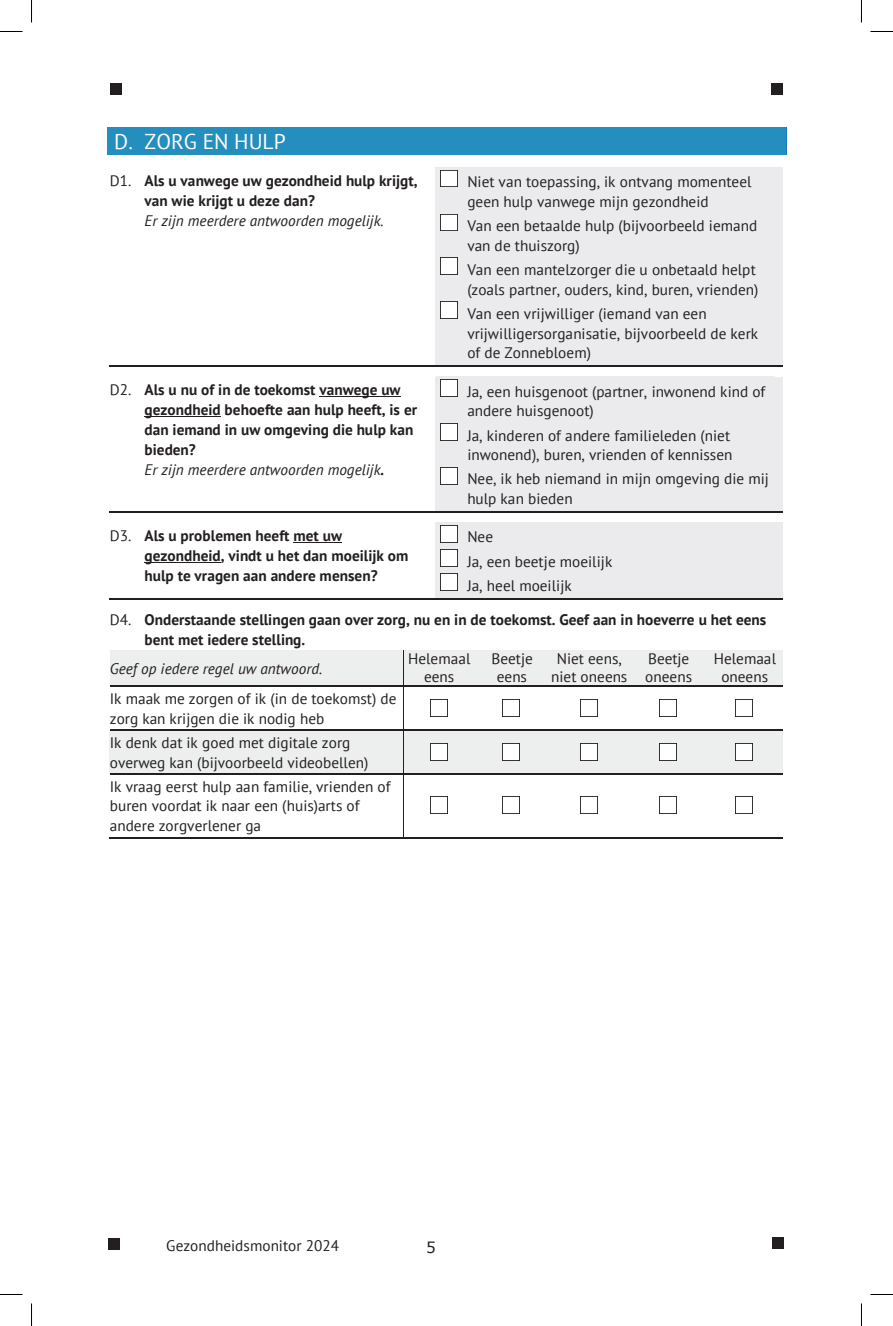
<style>
.page{position:relative;width:893px;height:1326px;background:#fff}
.page>*{position:absolute;margin:0;border:0;box-sizing:border-box;transform-origin:0 0}
.t1{font:21.45px "PT Sans";color:#fff}
.t2{font:15.3px/19.8px "PT Sans";color:#231f20}
.t3{font:700 15.3px/19.8px "PT Sans";color:#231f20}
.t4{font:italic 15.3px "PT Sans";color:#231f20}
.t5{font:15.3px "Verdana";color:#231f20}
.s1{font-weight:400}
.s2{font-weight:400;font-style:italic}
.s3{font-style:italic}
</style>
<div class="page">
<div style="left:110px;top:83px;width:12px;height:12px;background:#231f20"></div>
<div style="left:771px;top:83px;width:11px;height:12px;background:#231f20"></div>
<div style="left:108px;top:1238px;width:12px;height:11px;background:#231f20"></div>
<div style="left:771px;top:1237px;width:12px;height:12px;background:#231f20"></div>
<div style="left:111px;top:127px;width:675px;height:28px;background:#248ebf"></div>
<div style="left:107px;top:127px;width:5px;height:28px;background:#248ebf"></div>
<svg style="left:786px;top:127px;width:1px;height:28px"></svg>
<div style="left:435px;top:167px;width:347px;height:199px;background:#ebebed"></div>
<img style="left:440px;top:170px;width:17px;height:17px">
<img style="left:440px;top:214px;width:17px;height:17px">
<img style="left:440px;top:258px;width:17px;height:17px">
<img style="left:440px;top:302px;width:17px;height:17px">
<hr style="left:109px;top:366px;width:326px;height:1px;background:#231f20">
<hr style="left:435px;top:366px;width:347px;height:1px;background:#231f20">
<hr style="left:319px;top:396px;width:81px;height:1px;background:#231f20">
<hr style="left:144px;top:416px;width:77px;height:1px;background:#231f20">
<div style="left:435px;top:377px;width:347px;height:135px;background:#ebebed"></div>
<img style="left:440px;top:380px;width:17px;height:17px">
<img style="left:440px;top:424px;width:17px;height:16px">
<img style="left:440px;top:468px;width:17px;height:16px">
<hr style="left:109px;top:512px;width:326px;height:1px;background:#231f20">
<hr style="left:435px;top:512px;width:347px;height:1px;background:#231f20">
<hr style="left:293px;top:542px;width:49px;height:1px;background:#231f20">
<hr style="left:144px;top:562px;width:77px;height:1px;background:#231f20">
<div style="left:435px;top:523px;width:347px;height:75px;background:#ebebed"></div>
<img style="left:440px;top:525px;width:17px;height:17px">
<img style="left:440px;top:550px;width:17px;height:16px">
<img style="left:440px;top:574px;width:17px;height:17px">
<hr style="left:109px;top:598px;width:326px;height:1px;background:#231f20">
<hr style="left:435px;top:598px;width:347px;height:1px;background:#231f20">
<div style="left:110px;top:650px;width:292px;height:36px;background:#edeeee"></div>
<div style="left:403px;top:650px;width:72px;height:18px;background:#edeeee"></div>
<div style="left:403px;top:668px;width:72px;height:18px;background:#edeeee"></div>
<div style="left:475px;top:650px;width:73px;height:18px;background:#edeeee"></div>
<div style="left:475px;top:668px;width:73px;height:18px;background:#edeeee"></div>
<div style="left:548px;top:650px;width:82px;height:18px;background:#edeeee"></div>
<div style="left:548px;top:668px;width:82px;height:18px;background:#edeeee"></div>
<div style="left:630px;top:650px;width:76px;height:18px;background:#edeeee"></div>
<div style="left:630px;top:668px;width:76px;height:18px;background:#edeeee"></div>
<div style="left:706px;top:650px;width:76px;height:18px;background:#edeeee"></div>
<div style="left:706px;top:668px;width:76px;height:18px;background:#edeeee"></div>
<hr style="left:402px;top:650px;width:1px;height:36px;background:#231f20">
<img style="left:430px;top:699px;width:17px;height:17px">
<img style="left:502px;top:699px;width:17px;height:17px">
<img style="left:580px;top:699px;width:17px;height:17px">
<img style="left:659px;top:699px;width:17px;height:17px">
<img style="left:735px;top:699px;width:17px;height:17px">
<hr style="left:110px;top:686px;width:292px;height:1px;background:#231f20">
<hr style="left:403px;top:686px;width:72px;height:1px;background:#231f20">
<hr style="left:476px;top:686px;width:72px;height:1px;background:#231f20">
<hr style="left:549px;top:686px;width:81px;height:1px;background:#231f20">
<hr style="left:631px;top:686px;width:75px;height:1px;background:#231f20">
<hr style="left:707px;top:686px;width:75px;height:1px;background:#231f20">
<hr style="left:402px;top:687px;width:1px;height:43px;background:#231f20">
<div style="left:110px;top:731px;width:291px;height:21px;background:#edeeee"></div>
<div style="left:110px;top:752px;width:291px;height:21px;background:#edeeee"></div>
<div style="left:403px;top:731px;width:72px;height:42px;background:#edeeee"></div>
<img style="left:430px;top:743px;width:17px;height:17px">
<div style="left:475px;top:731px;width:73px;height:42px;background:#edeeee"></div>
<img style="left:502px;top:743px;width:17px;height:17px">
<div style="left:548px;top:731px;width:82px;height:42px;background:#edeeee"></div>
<img style="left:580px;top:743px;width:17px;height:17px">
<div style="left:630px;top:731px;width:76px;height:42px;background:#edeeee"></div>
<img style="left:659px;top:743px;width:17px;height:17px">
<div style="left:706px;top:731px;width:76px;height:42px;background:#edeeee"></div>
<img style="left:735px;top:743px;width:17px;height:17px">
<hr style="left:110px;top:730px;width:292px;height:1px;background:#231f20">
<hr style="left:403px;top:730px;width:72px;height:1px;background:#231f20">
<hr style="left:476px;top:730px;width:72px;height:1px;background:#231f20">
<hr style="left:549px;top:730px;width:81px;height:1px;background:#231f20">
<hr style="left:631px;top:730px;width:75px;height:1px;background:#231f20">
<hr style="left:707px;top:730px;width:75px;height:1px;background:#231f20">
<hr style="left:402px;top:731px;width:1px;height:42px;background:#231f20">
<img style="left:430px;top:797px;width:17px;height:17px">
<img style="left:502px;top:797px;width:17px;height:17px">
<img style="left:580px;top:797px;width:17px;height:17px">
<img style="left:659px;top:797px;width:17px;height:17px">
<img style="left:735px;top:797px;width:17px;height:17px">
<hr style="left:110px;top:773px;width:292px;height:1px;background:#231f20">
<hr style="left:403px;top:773px;width:72px;height:1px;background:#231f20">
<hr style="left:476px;top:773px;width:72px;height:1px;background:#231f20">
<hr style="left:549px;top:773px;width:81px;height:1px;background:#231f20">
<hr style="left:631px;top:773px;width:75px;height:1px;background:#231f20">
<hr style="left:707px;top:773px;width:75px;height:1px;background:#231f20">
<hr style="left:109px;top:837px;width:293px;height:1px;background:#231f20">
<hr style="left:402px;top:774px;width:1px;height:63px;background:#231f20">
<hr style="left:403px;top:837px;width:72px;height:1px;background:#231f20">
<hr style="left:475px;top:837px;width:73px;height:1px;background:#231f20">
<hr style="left:548px;top:837px;width:82px;height:1px;background:#231f20">
<hr style="left:630px;top:837px;width:76px;height:1px;background:#231f20">
<hr style="left:706px;top:837px;width:76px;height:1px;background:#231f20">
<svg style="left:0;top:31px;width:22px;height:1px"></svg>
<svg style="left:870px;top:31px;width:22px;height:1px"></svg>
<svg style="left:0;top:1294px;width:22px;height:1px"></svg>
<svg style="left:870px;top:1294px;width:22px;height:1px"></svg>
<svg style="left:31px;top:0;width:1px;height:23px"></svg>
<svg style="left:31px;top:1303px;width:1px;height:23px"></svg>
<h1 class="t1" style="left:114px;top:128px;width:173px">D. ZORG EN HULP</h1>
<p class="t3" style="left:144px;top:170px;width:274px;text-indent:-35px"><span class="s1">D1.</span> Als u vanwege uw gezondheid hulp krijgt, van wie krijgt u deze dan?</p>
<p class="t4" style="left:144px;top:210px;width:240px">Er zijn meerdere antwoorden mogelijk.</p>
<p class="t2" style="left:467px;top:171px;width:286px">Niet van toepassing, ik ontvang momenteel geen hulp vanwege mijn gezondheid</p>
<p class="t2" style="left:467px;top:215px;width:291px">Van een betaalde hulp (bijvoorbeeld iemand van de thuiszorg)</p>
<p class="t2" style="left:467px;top:259px;width:292px">Van een mantelzorger die u onbetaald helpt (zoals partner, ouders, kind, buren, vrienden)</p>
<p class="t2" style="left:467px;top:303px;width:292px">Van een vrijwilliger (iemand van een vrijwilligersorganisatie, bijvoorbeeld de kerk of de Zonnebloem)</p>
<p class="t3" style="left:144px;top:380px;width:274px;text-indent:-35px"><span class="s1">D2.</span> Als u nu of in de toekomst vanwege uw gezondheid behoefte aan hulp heeft, is er dan iemand in uw omgeving die hulp kan bieden?<br><span class="s2">Er zijn meerdere antwoorden mogelijk</span><span class="s3">.</span></p>
<p class="t2" style="left:467px;top:381px;width:299px">Ja, een huisgenoot (partner, inwonend kind of andere huisgenoot)</p>
<p class="t2" style="left:467px;top:425px;width:267px">Ja, kinderen of andere familieleden (niet inwonend), buren, vrienden of kennissen</p>
<p class="t2" style="left:467px;top:469px;width:303px">Nee, ik heb niemand in mijn omgeving die mij hulp kan bieden</p>
<p class="t3" style="left:144px;top:526px;width:265px;text-indent:-35px"><span class="s1">D3.</span> Als u problemen heeft met uw gezondheid, vindt u het dan moeilijk om hulp te vragen aan andere mensen?</p>
<p class="t2" style="left:467px;top:525px;width:146px;line-height:24px">Nee<br>Ja, een beetje moeilijk<br>Ja, heel moeilijk</p>
<p class="t3" style="left:144px;top:609px;width:623px;text-indent:-35px"><span class="s1">D4.</span> Onderstaande stellingen gaan over zorg, nu en in de toekomst. Geef aan in hoeverre u het eens bent met iedere stelling.</p>
<p class="t4" style="left:110px;top:659px;width:214px">Geef op iedere regel uw antwoord.</p>
<p class="t2" style="left:408px;top:649px;width:64px;line-height:17.9px;text-align:center">Helemaal eens</p>
<p class="t2" style="left:491px;top:649px;width:43px;line-height:17.9px;text-align:center">Beetje eens</p>
<p class="t2" style="left:551px;top:649px;width:78px;line-height:17.9px;text-align:center">Niet eens, niet oneens</p>
<p class="t2" style="left:645px;top:649px;width:48px;line-height:17.9px">Beetje oneens</p>
<p class="t2" style="left:713px;top:649px;width:64px;line-height:17.9px;text-align:center">Helemaal oneens</p>
<p class="t2" style="left:110px;top:688px;width:288px">Ik maak me zorgen of ik (in de toekomst) de zorg kan krijgen die ik nodig heb</p>
<p class="t2" style="left:110px;top:732px;width:260px">Ik denk dat ik goed met digitale zorg overweg kan (bijvoorbeeld videobellen)</p>
<p class="t2" style="left:110px;top:776px;width:282px">Ik vraag eerst hulp aan familie, vrienden of buren voordat ik naar een (huis)arts of andere zorgverlener ga</p>
<p class="t2" style="left:166px;top:1235px;width:174px">Gezondheidsmonitor 2024</p>
<p class="t5" style="left:426px;top:1236px;width:11px">5</p>
</div>
